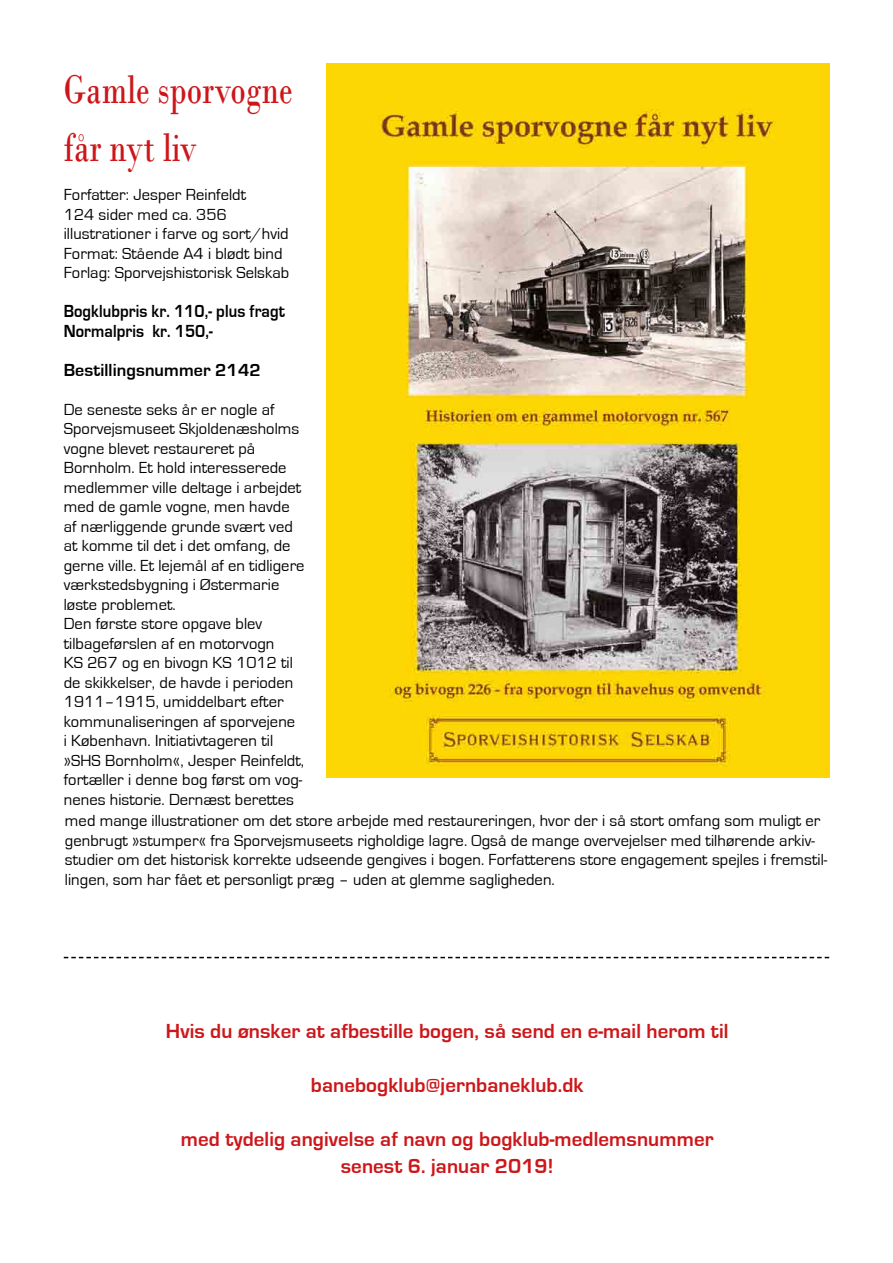
<style>
.page{position:relative;width:893px;height:1263px;background:#fff}
.page>*{position:absolute;margin:0;border:0;box-sizing:border-box;transform-origin:0 0}
.t1{font:42px/58.5px "Bodoni";letter-spacing:.005em;color:#cd1619;scale:.75 1}
.t2{font:700 21px/27px "Eurostile";letter-spacing:.005em;color:#cd1619;text-align:center}
.t3{font:700 18px/19.5px "Eurostile";letter-spacing:.005em;color:#000;scale:.9 1}
.t4{font:700 18px "Eurostile";letter-spacing:.005em;color:#000}
.t5{font:16.5px/19.5px "Eurostile";letter-spacing:.005em;color:#000}
</style>
<div class="page">
<svg style="left:64px;top:957px;width:765px;height:1px"></svg>
<img style="left:326px;top:64px;width:503px;height:713px">
<h1 class="t1" style="left:64px;top:60px;width:306px">Gamle sporvogne får nyt liv</h1>
<p class="t5" style="left:64px;top:185px;width:227px">Forfatter: Jesper Reinfeldt<br>124 sider med ca. 356 illustrationer i farve og sort/hvid<br>Format: Stående A4 i blødt bind<br>Forlag: Sporvejshistorisk Selskab</p>
<p class="t3" style="left:64px;top:302px;width:247px">Bogklubpris kr. 110,- plus fragt<br>Normalpris kr. 150,-</p>
<p class="t4" style="left:64px;top:360px;width:198px">Bestillingsnummer 2142</p>
<p class="t5" style="left:64px;top:400px;width:242px">De seneste seks år er nogle af<br>Sporvejsmuseet Skjoldenæsholms vogne blevet restaureret på<br>Bornholm. Et hold interesserede medlemmer ville deltage i arbejdet med de gamle vogne, men havde af nærliggende grunde svært ved at komme til det i det omfang, de gerne ville. Et lejemål af en tidligere værkstedsbygning i Østermarie løste problemet.<br>Den første store opgave blev tilbageførslen af en motorvogn<br>KS 267 og en bivogn KS 1012 til de skikkelser, de havde i perioden<br>1911–1915, umiddelbart efter kommunaliseringen af sporvejene<br>i København. Initiativtageren til »SHS Bornholm«, Jesper Reinfeldt, fortæller i denne bog først om vog&shy;nenes historie. Dernæst berettes</p>
<p class="t5" style="left:65px;top:812px;width:764px">med mange illustrationer om det store arbejde med restaureringen, hvor der i så stort omfang som muligt er genbrugt »stumper« fra Sporvejsmuseets righoldige lagre. Også de mange overvejelser med tilhørende arkiv&shy;studier om det historisk korrekte udseende gengives i bogen. Forfatterens store engagement spejles i fremstil&shy;lingen, som har fået et personligt præg – uden at glemme sagligheden.</p>
<p class="t2" style="left:166px;top:1018px;width:564px">Hvis du ønsker at afbestille bogen, så send en e-mail herom til</p>
<p class="t2" style="left:311px;top:1072px;width:274px">banebogklub@jernbaneklub.dk</p>
<p class="t2" style="left:181px;top:1126px;width:534px">med tydelig angivelse af navn og bogklub-medlemsnummer senest 6. januar 2019!</p>
</div>
